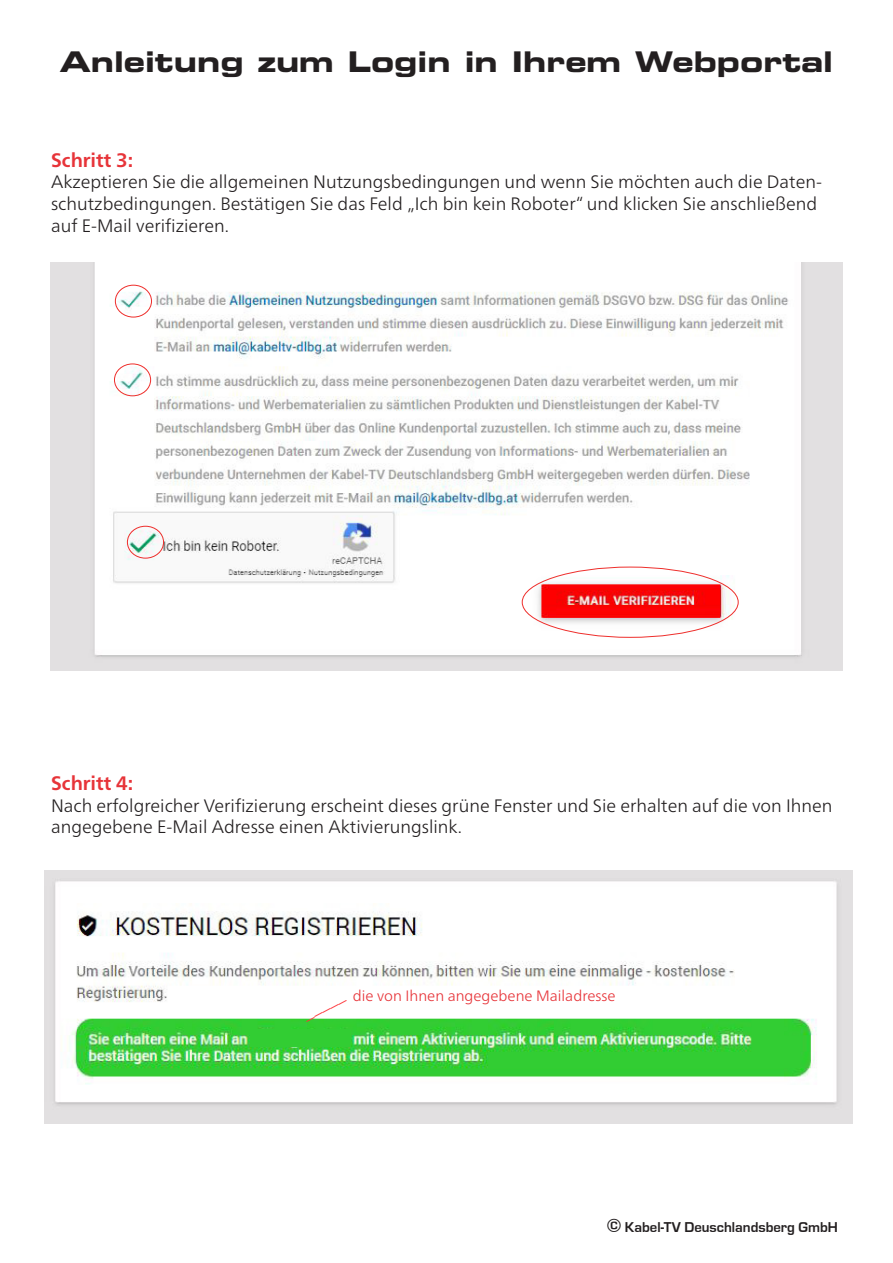
<style>
.page{position:relative;width:893px;height:1263px;background:#fff}
.page>*{position:absolute;margin:0;border:0;box-sizing:border-box;transform-origin:0 0}
.t1{font:28.5px "Eurostile LT Std Bold Ex 2";color:#231f20}
.t2{font:700 19.5px "Frutiger Neue LT Pro";color:#e73439}
.t3{font:300 18px/21.6px "Frutiger Neue LT Pro";color:#231f20}
.t4{font:18px "Minion Pro";color:#fd3439}
.t5{font:300 15px "Frutiger Neue LT Pro";color:#e73439}
.t6{font:700 14.7px "Eurostile";color:#231f20}
.s1{font-size:19.65px}
</style>
<div class="page">
<img style="left:44px;top:870px;width:809px;height:253px">
<div style="left:250px;top:1029px;width:101px;height:18px;background:#32cd33"></div>
<img style="left:51px;top:262px;width:791px;height:408px">
<div style="left:115px;top:285px;width:37px;height:32px;border:1px solid #ee2e2b;border-radius:50%"></div>
<div style="left:114px;top:363px;width:37px;height:33px;border:1px solid #ee2e2b;border-radius:50%"></div>
<div style="left:127px;top:526px;width:37px;height:33px;border:1px solid #ee2e2b;border-radius:50%"></div>
<h1 class="t1" style="left:60px;top:42px;width:775px">Anleitung zum Login in Ihrem Webportal</h1>
<p class="t2" style="left:51px;top:148px;width:84px">Schritt 3:</p>
<p class="t3" style="left:51px;top:171px;width:772px">Akzeptieren Sie die allgemeinen Nutzungsbedingungen und wenn Sie möchten auch die Daten&shy;schutzbedingungen. Bestätigen Sie das Feld „Ich bin kein Roboter“ und klicken Sie anschließend auf E-Mail verifizieren.</p>
<p class="t2" style="left:51px;top:772px;width:84px">Schritt 4:</p>
<p class="t3" style="left:51px;top:794px;width:783px">Nach erfolgreicher Verifizierung erscheint dieses grüne Fenster und Sie erhalten auf die von Ihnen angegebene E-Mail Adresse einen Aktivierungslink.</p>
<p class="t5" style="left:353px;top:986px;width:264px">die von Ihnen angegebene Mailadresse</p>
<p class="t4" style="left:298px;top:1004px;width:47px;rotate:-28deg">_____</p>
<p class="t6" style="left:607px;top:1219px;width:233px"><span class="s1">©</span> Kabel-TV Deuschlandsberg GmbH</p>
</div>
